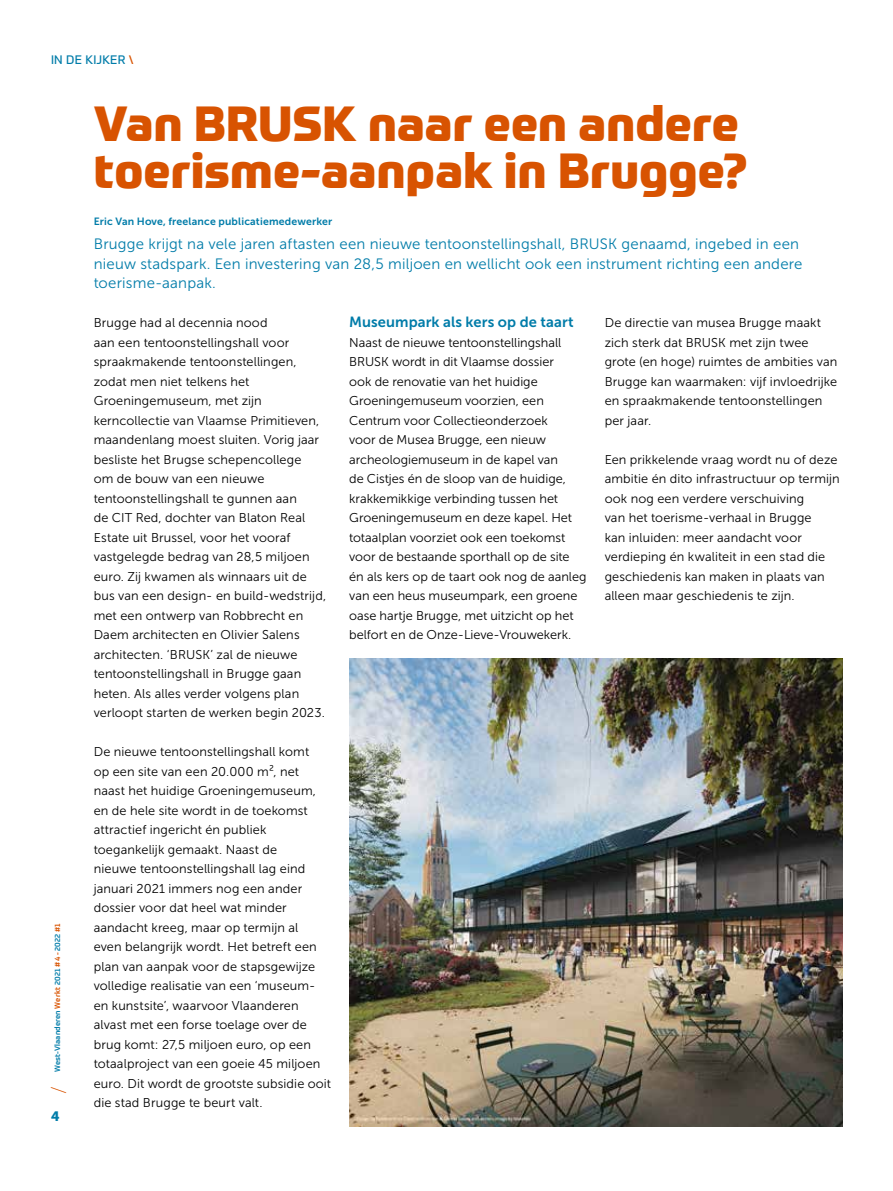
<style>
.page{position:relative;width:893px;height:1191px;background:#fff}
.page>*{position:absolute;margin:0;border:0;box-sizing:border-box;transform-origin:0 0}
.t1{font:800 48px/46.5px "Prometo";letter-spacing:.005em;color:#d85301}
.t2{font:100 21px "Prometo";color:#d85301}
.t3{font:15px/19.5px "Museo Sans 300";letter-spacing:.015em;color:#007ca9}
.t4{font:14.7px "Museo Sans 700";letter-spacing:.005em;color:#007ca9}
.t5{font:13.5px "Museo Slab 900";color:#007ca9}
.t6{font:12.75px/19.5px "Museo Sans 300";letter-spacing:.01em;color:#000}
.t7{font:12px "Prometo";letter-spacing:.02em;color:#007ca9}
.t8{font:10.5px "Museo Sans 700";letter-spacing:.015em;color:#007ca9}
.t9{font:500 7.5px "Prometo";letter-spacing:.025em;color:#007ca9}
.s1{color:#d85301}
</style>
<div class="page">
<img style="left:349px;top:658px;width:493px;height:468px">
<p class="t7" style="left:51px;top:52px;width:84px">IN DE KIJKER <span class="s1">\</span></p>
<p class="t9" style="left:53px;top:1072px;width:150px;rotate:-90deg">West-Vlaanderen <span class="s1">Werkt</span> 2021 <span class="s1">#4 -</span> 2022 <span class="s1">#1</span></p>
<h2 class="t2" style="left:46px;top:1094px;width:9px;rotate:-90deg">/</h2>
<p class="t5" style="left:51px;top:1108px;width:10px">4</p>
<h1 class="t1" style="left:94px;top:101px;width:655px">Van BRUSK naar een andere toerisme-aanpak in Brugge?</h1>
<p class="t8" style="left:94px;top:216px;width:240px">Eric Van Hove, freelance publicatiemedewerker</p>
<p class="t3" style="left:94px;top:234px;width:710px">Brugge krijgt na vele jaren aftasten een nieuwe tentoonstellingshall, BRUSK genaamd, ingebed in een nieuw stadspark. Een investering van 28,5 miljoen en wellicht ook een instrument richting een andere toerisme-aanpak.</p>
<p class="t6" style="left:94px;top:313px;width:234px">Brugge had al decennia nood<br>aan een tentoonstellingshall voor spraakmakende tentoonstellingen, zodat men niet telkens het Groeningemuseum, met zijn kerncollectie van Vlaamse Primitieven, maandenlang moest sluiten. Vorig jaar besliste het Brugse schepencollege<br>om de bouw van een nieuwe tentoonstellingshall te gunnen aan<br>de CIT Red, dochter van Blaton Real Estate uit Brussel, voor het vooraf vastgelegde bedrag van 28,5 miljoen euro. Zij kwamen als winnaars uit de bus van een design- en build-wedstrijd, met een ontwerp van Robbrecht en Daem architecten en Olivier Salens architecten. ‘BRUSK’ zal de nieuwe tentoonstellingshall in Brugge gaan heten. Als alles verder volgens plan verloopt starten de werken begin 2023.</p>
<p class="t6" style="left:94px;top:742px;width:239px">De nieuwe tentoonstellingshall komt<br>op een site van een 20.000 m², net naast het huidige Groeningemuseum, en de hele site wordt in de toekomst attractief ingericht én publiek toegankelijk gemaakt. Naast de<br>nieuwe tentoonstellingshall lag eind januari 2021 immers nog een ander dossier voor dat heel wat minder aandacht kreeg, maar op termijn al<br>even belangrijk wordt. Het betreft een plan van aanpak voor de stapsgewijze volledige realisatie van een ‘museum&shy;en kunstsite’, waarvoor Vlaanderen alvast met een forse toelage over de brug komt: 27,5 miljoen euro, op een totaalproject van een goeie 45 miljoen euro. Dit wordt de grootste subsidie ooit die stad Brugge te beurt valt.</p>
<p class="t4" style="left:349px;top:314px;width:226px">Museumpark als kers op de taart</p>
<p class="t6" style="left:349px;top:332px;width:239px">Naast de nieuwe tentoonstellingshall BRUSK wordt in dit Vlaamse dossier<br>ook de renovatie van het huidige Groeningemuseum voorzien, een Centrum voor Collectieonderzoek<br>voor de Musea Brugge, een nieuw archeologiemuseum in de kapel van<br>de Cistjes én de sloop van de huidige, krakkemikkige verbinding tussen het Groeningemuseum en deze kapel. Het totaalplan voorziet ook een toekomst voor de bestaande sporthall op de site én als kers op de taart ook nog de aanleg van een heus museumpark, een groene oase hartje Brugge, met uitzicht op het belfort en de Onze-Lieve-Vrouwekerk.</p>
<p class="t6" style="left:605px;top:313px;width:234px">De directie van musea Brugge maakt zich sterk dat BRUSK met zijn twee grote (en hoge) ruimtes de ambities van<br>Brugge kan waarmaken: vijf invloedrijke en spraakmakende tentoonstellingen per jaar.</p>
<p class="t6" style="left:605px;top:449px;width:237px">Een prikkelende vraag wordt nu of deze ambitie én dito infrastructuur op termijn ook nog een verdere verschuiving<br>van het toerisme-verhaal in Brugge<br>kan inluiden: meer aandacht voor verdieping én kwaliteit in een stad die geschiedenis kan maken in plaats van alleen maar geschiedenis te zijn.</p>
</div>
